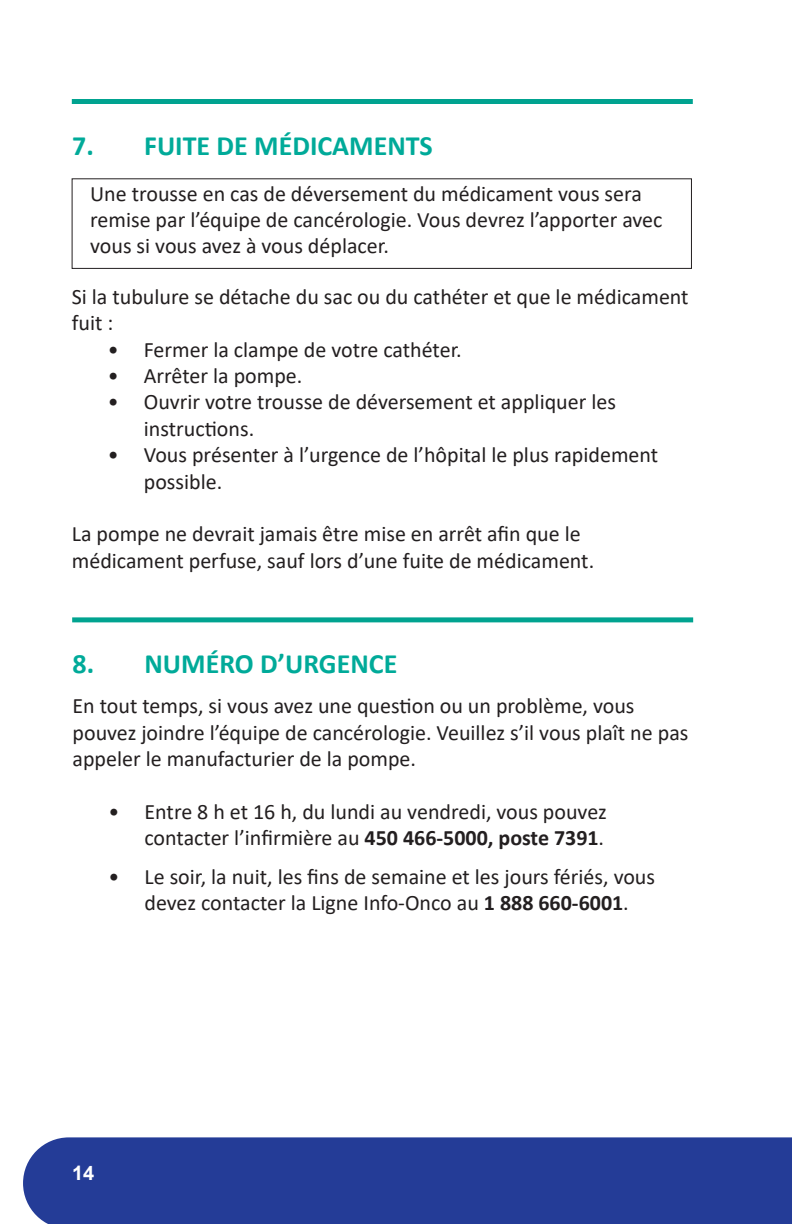
<style>
.page{position:relative;width:792px;height:1224px;background:#fff}
.page>*{position:absolute;margin:0;border:0;box-sizing:border-box;transform-origin:0 0}
.Texte_courant{font:700 28px "Calibri";color:#0a9}
.t1{font:22px/26.4px "Calibri";color:#231f20}
.t2{font:700 20px "Arial";color:#fff}
.s1{font-weight:700}
</style>
<div class="page">
<div style="left:23px;top:1137px;width:769px;height:87px;background:#243c97"></div>
<div style="left:72px;top:99px;width:621px;height:5px;background:#00a390"></div>
<div style="left:72px;top:179px;width:620px;height:90px;border:1px solid #231f20"></div>
<div style="left:72px;top:617px;width:621px;height:5px;background:#00a390"></div>
<p class="Texte_courant" style="left:72px;top:126px;width:362px">7. FUITE DE MÉDICAMENTS</p>
<p class="t1" style="left:90px;top:179px;width:574px">Une trousse en cas de déversement du médicament vous sera remise par l’équipe de cancérologie. Vous devrez l’apporter avec vous si vous avez à vous déplacer.</p>
<p class="t1" style="left:72px;top:283px;width:618px">Si la tubulure se détache du sac ou du cathéter et que le médicament fuit :</p>
<p class="t1" style="left:108px;top:336px;width:355px">• Fermer la clampe de votre cathéter.</p>
<p class="t1" style="left:108px;top:362px;width:196px">• Arrêter la pompe.</p>
<p class="t1" style="left:144px;top:388px;width:474px;text-indent:-36px">• Ouvrir votre trousse de déversement et appliquer les instructions.</p>
<p class="t1" style="left:144px;top:441px;width:516px;text-indent:-36px">• Vous présenter à l’urgence de l’hôpital le plus rapidement possible.</p>
<p class="t1" style="left:72px;top:520px;width:524px">La pompe ne devrait jamais être mise en arrêt afin que le médicament perfuse, sauf lors d’une fuite de médicament.</p>
<p class="Texte_courant" style="left:73px;top:644px;width:326px">8. NUMÉRO D’URGENCE</p>
<p class="t1" style="left:73px;top:692px;width:617px">En tout temps, si vous avez une question ou un problème, vous pouvez joindre l’équipe de cancérologie. Veuillez s’il vous plaît ne pas appeler le manufacturier de la pompe.</p>
<p class="t1" style="left:109px;top:798px;width:500px;text-align:right">• Entre 8 h et 16 h, du lundi au vendredi, vous pouvez contacter l’infirmière au <span class="s1">450 466-5000, poste 7391</span>.</p>
<p class="t1" style="left:109px;top:863px;width:548px;text-align:center">• Le soir, la nuit, les fins de semaine et les jours fériés, vous devez contacter la Ligne Info-Onco au <span class="s1">1 888 660-6001</span>.</p>
<p class="t2" style="left:72px;top:1159px;width:24px">14</p>
</div>
